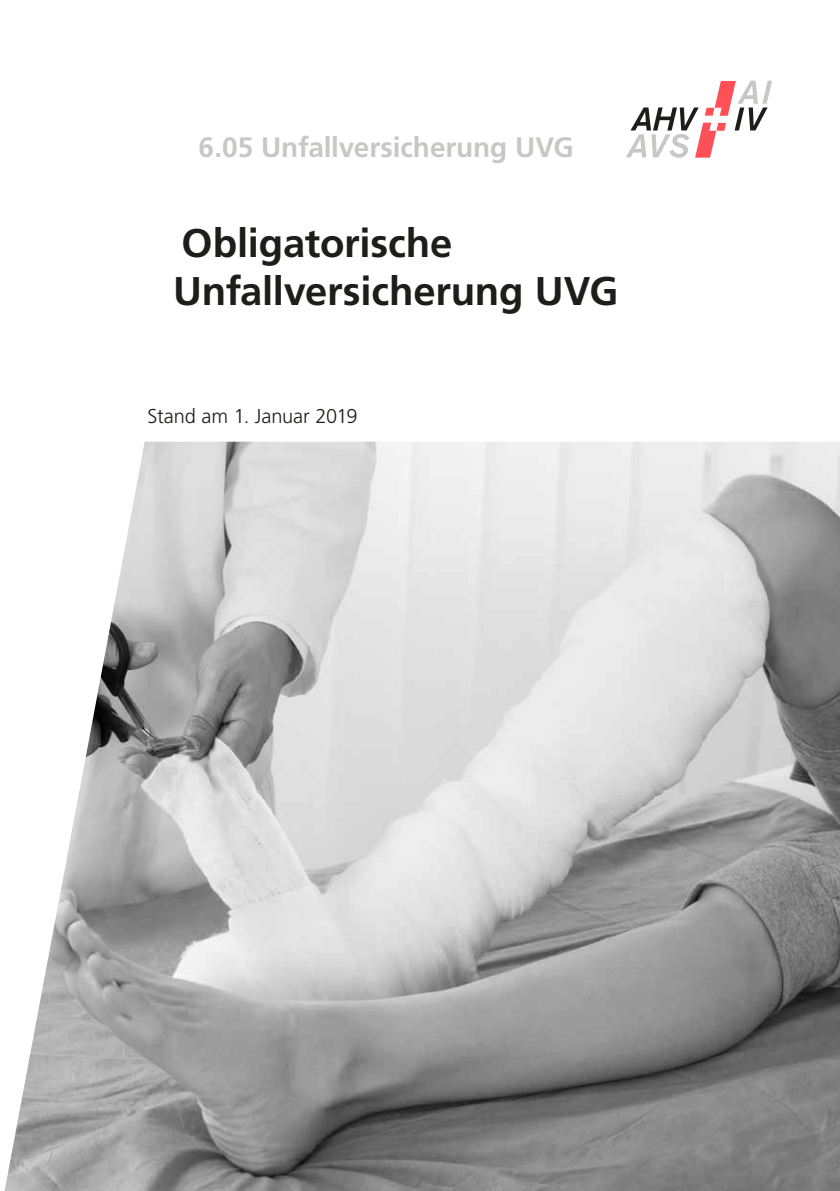
<style>
.page{position:relative;width:840px;height:1191px;background:#fff}
.page>*{position:absolute;margin:0;border:0;box-sizing:border-box;transform-origin:0 0}
.MB_Titel{font:700 40px "Frutiger LT Std";letter-spacing:-.005em;color:#1d1d1b}
.MB_Gruppe_Titelseite{font:700 28px "Frutiger LT Std";letter-spacing:-.005em;color:#c7c7c6}
.Text_vor_Aufzählung{font:300 20px "Frutiger LT Std";letter-spacing:-.005em;color:#1d1d1b}
</style>
<div class="page">
<svg style="left:626px;top:81px;width:145px;height:77px"></svg>
<img style="left:4px;top:442px;width:835px;height:749px">
<p class="MB_Gruppe_Titelseite" style="left:198px;top:131px;width:376px">6.05 Unfallversicherung UVG</p>
<p class="MB_Titel" style="left:181px;top:219px;width:272px">Obligatorische</p>
<p class="MB_Titel" style="left:173px;top:267px;width:446px">Unfallversicherung UVG</p>
<p class="Text_vor_Aufzählung" style="left:147px;top:405px;width:211px">Stand am 1. Januar 2019</p>
</div>
